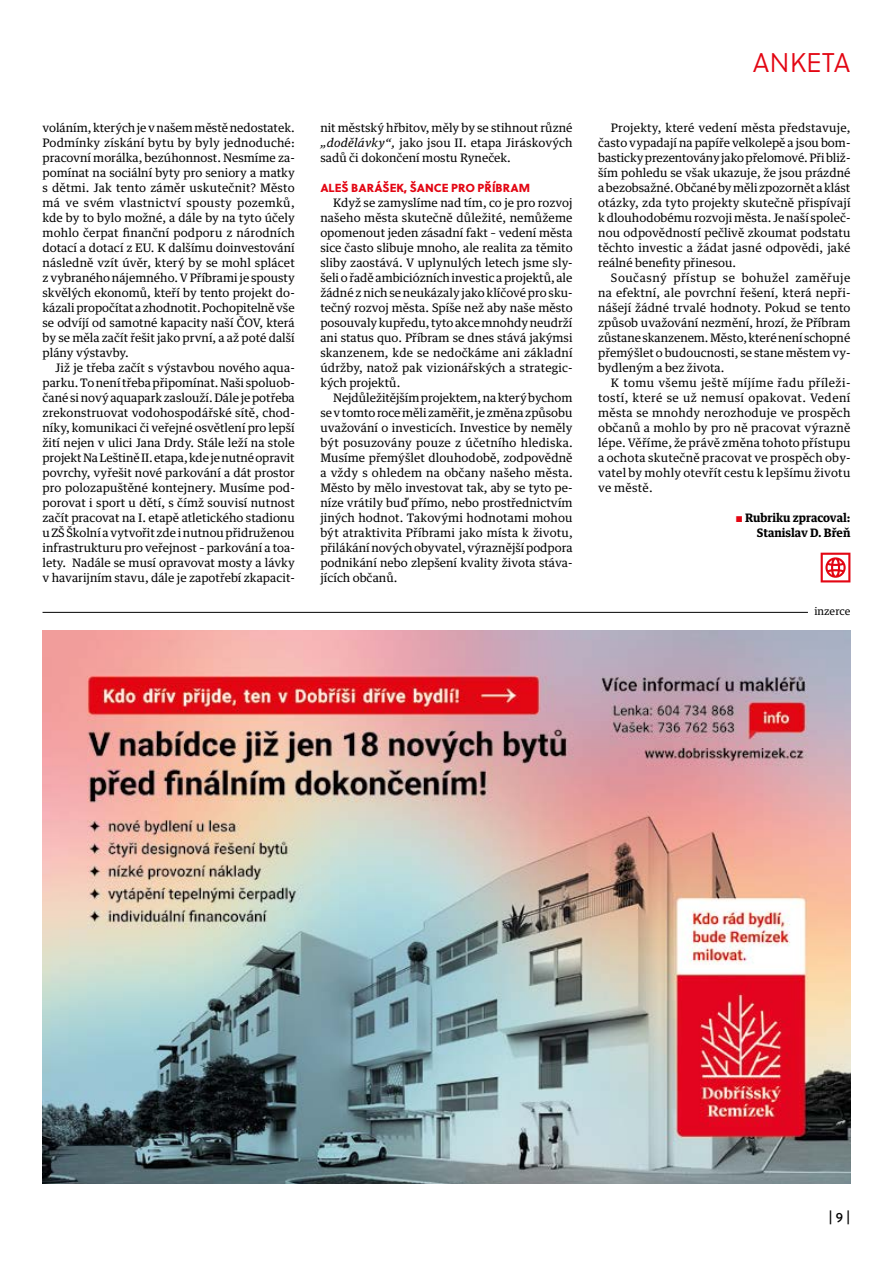
<style>
.page{position:relative;width:893px;height:1263px;background:#fff}
.page>*{position:absolute;margin:0;border:0;box-sizing:border-box;transform-origin:0 0}
.t1{font:27px "Soleil Lt";color:#e30613}
.t2{font:13.5px "Soleil Bk";color:#000}
.t3{font:11.7px/15px "Guardian Text Egyp";color:#000;text-align:justify}
.t4{font:700 11.7px/15px "Guardian Text Egyp";color:#000;text-align:right}
.t5{font:11.7px "Soleil Xb";color:#e30613}
.t6{font:10.5px "Guardian Text Egyp";color:#000}
.s1{font-style:italic}
.s2{font-family:"Soleil Bk";font-weight:400;font-size:11.55px;color:#e30613}
</style>
<div class="page">
<svg style="left:821px;top:553px;width:29px;height:29px"></svg>
<img style="left:43px;top:630px;width:807px;height:553px">
<hr style="left:43px;top:612px;width:765px;height:1px;background:#000">
<p class="t3" style="left:43px;top:120px;width:254px">voláním, kterých je v našem městě nedostatek.<br>Podmínky získání bytu by byly jednoduché: pracovní morálka, bezúhonnost. Nesmíme za&shy;pomínat na sociální byty pro seniory a matky s dětmi. Jak tento záměr uskutečnit? Město má ve svém vlastnictví spousty pozemků, kde by to bylo možné, a dále by na tyto účely mohlo čerpat finanční podporu z národních dotací a dotací z EU. K dalšímu doinvestování následně vzít úvěr, který by se mohl splácet z vybraného nájemného. V Příbrami je spousty skvělých ekonomů, kteří by tento projekt do&shy;kázali propočítat a zhodnotit. Pochopitelně vše se odvíjí od samotné kapacity naší ČOV, která by se měla začít řešit jako první, a až poté další plány výstavby.</p>
<p class="t3" style="left:43px;top:360px;width:254px;text-indent:13px">Již je třeba začít s výstavbou nového aqua&shy;parku. To není třeba připomínat. Naši spoluob&shy;čané si nový aquapark zaslouží. Dále je potřeba zrekonstruovat vodohospodářské sítě, chod&shy;níky, komunikaci či veřejné osvětlení pro lepší žití nejen v ulici Jana Drdy. Stále leží na stole projekt Na Leštině II. etapa, kde je nutné opravit povrchy, vyřešit nové parkování a dát prostor pro polozapuštěné kontejnery. Musíme pod&shy;porovat i sport u dětí, s čímž souvisí nutnost začít pracovat na I. etapě atletického stadionu u ZŠ Školní a vytvořit zde i nutnou přidruženou infrastrukturu pro veřejnost – parkování a toa&shy;lety. Nadále se musí opravovat mosty a lávky v havarijním stavu, dále je zapotřebí zkapacit-</p>
<p class="t3" style="left:320px;top:120px;width:254px">nit městský hřbitov, měly by se stihnout různé <span class="s1">„dodělávky“,</span> jako jsou II. etapa Jiráskových sadů či dokončení mostu Ryneček.</p>
<p class="t5" style="left:320px;top:179px;width:211px">ALEŠ BARÁŠEK, ŠANCE PRO PŘÍBRAM</p>
<p class="t3" style="left:320px;top:195px;width:254px;text-indent:13px">Když se zamyslíme nad tím, co je pro rozvoj našeho města skutečně důležité, nemůžeme opomenout jeden zásadní fakt – vedení města sice často slibuje mnoho, ale realita za těmito sliby zaostává. V uplynulých letech jsme sly&shy;šeli o řadě ambiciózních investic a projektů, ale žádné z nich se neukázaly jako klíčové pro sku&shy;tečný rozvoj města. Spíše než aby naše město posouvaly kupředu, tyto akce mnohdy neudrží ani status quo. Příbram se dnes stává jakýmsi skanzenem, kde se nedočkáme ani základní údržby, natož pak vizionářských a strategic&shy;kých projektů.</p>
<p class="t3" style="left:320px;top:390px;width:254px;text-indent:13px">Nejdůležitějším projektem, na který bychom se v tomto roce měli zaměřit, je změna způsobu uvažování o investicích. Investice by neměly být posuzovány pouze z účetního hlediska.<br>Musíme přemýšlet dlouhodobě, zodpovědně a vždy s ohledem na občany našeho města.<br>Město by mělo investovat tak, aby se tyto pe&shy;níze vrátily buď přímo, nebo prostřednictvím jiných hodnot. Takovými hodnotami mohou být atraktivita Příbrami jako místa k životu, přilákání nových obyvatel, výraznější podpora podnikání nebo zlepšení kvality života stáva&shy;jících občanů.</p>
<h1 class="t1" style="left:753px;top:44px;width:99px">ANKETA</h1>
<p class="t3" style="left:598px;top:120px;width:254px;text-indent:13px">Projekty, které vedení města představuje, často vypadají na papíře velkolepě a jsou bom&shy;basticky prezentovány jako přelomové. Při bliž&shy;ším pohledu se však ukazuje, že jsou prázdné a bezobsažné. Občané by měli zpozornět a klást otázky, zda tyto projekty skutečně přispívají k dlouhodobému rozvoji města. Je naší společ&shy;nou odpovědností pečlivě zkoumat podstatu těchto investic a žádat jasné odpovědi, jaké reálné benefity přinesou.</p>
<p class="t3" style="left:598px;top:270px;width:254px;text-indent:13px">Současný přístup se bohužel zaměřuje na efektní, ale povrchní řešení, která nepři&shy;nášejí žádné trvalé hodnoty. Pokud se tento způsob uvažování nezmění, hrozí, že Příbram zůstane skanzenem. Město, které není schopné přemýšlet o budoucnosti, se stane městem vy&shy;bydleným a bez života.</p>
<p class="t3" style="left:598px;top:375px;width:254px;text-indent:13px">K tomu všemu ještě míjíme řadu příleži&shy;tostí, které se už nemusí opakovat. Vedení města se mnohdy nerozhoduje ve prospěch občanů a mohlo by pro ně pracovat výrazně lépe. Věříme, že právě změna tohoto přístupu a ochota skutečně pracovat ve prospěch oby&shy;vatel by mohly otevřít cestu k lepšímu životu ve městě.</p>
<p class="t4" style="left:736px;top:510px;width:116px"><span class="s2">S</span> Rubriku zpracoval:<br>Stanislav D. Břeň</p>
<p class="t6" style="left:814px;top:602px;width:38px">inzerce</p>
<p class="t2" style="left:828px;top:1207px;width:23px">| 9 |</p>
</div>
